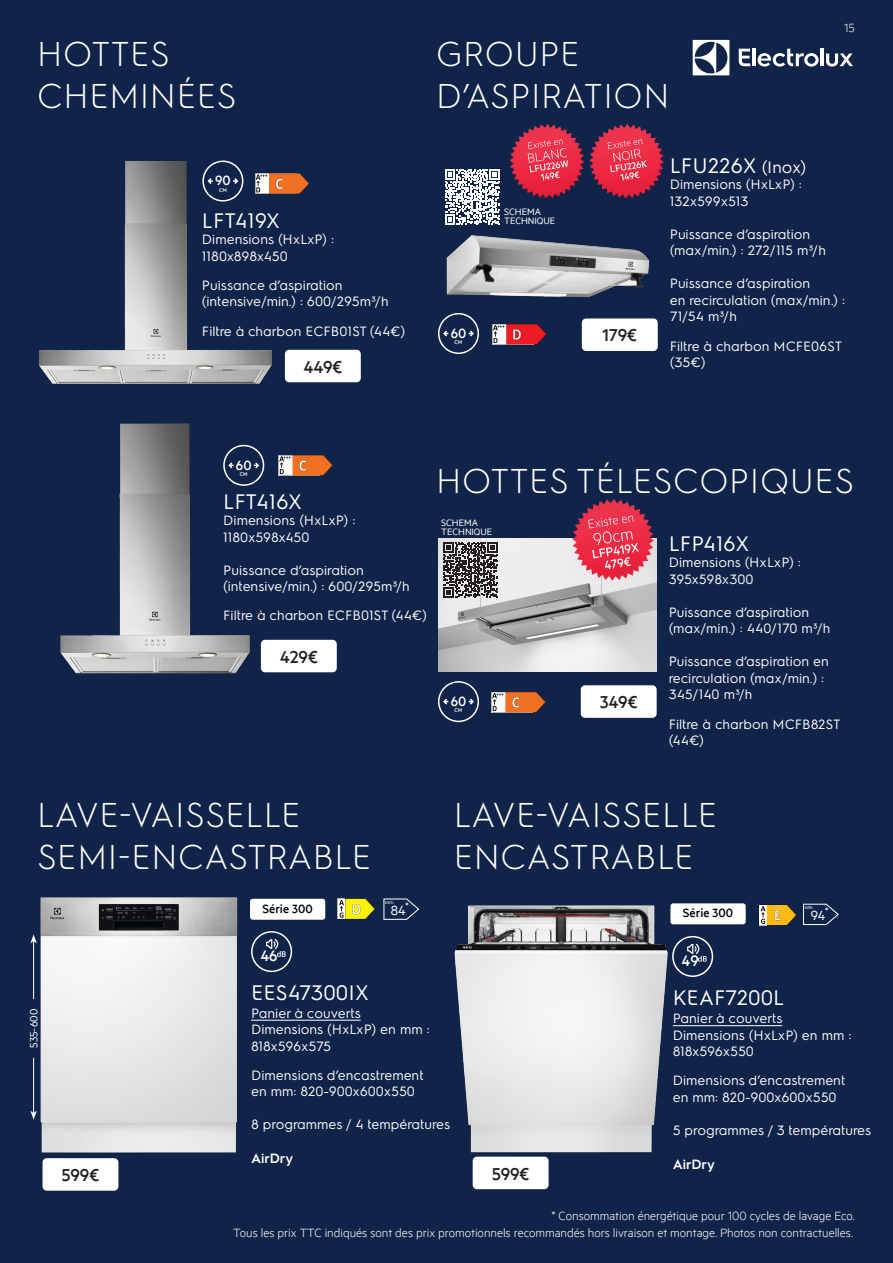
<style>
.page{position:relative;width:893px;height:1263px;background:#102449}
.page>*{position:absolute;margin:0;border:0;box-sizing:border-box;transform-origin:0 0}
.t1{font:300 34.5px/42px "Electrolux Sans";color:#fff}
.t2{font:21px "Electrolux Sans";color:#fff}
.t3{font:500 19.5px "Metric";color:#231f20}
.t4{font:500 17.1px "Metric";color:#fff}
.t5{font:500 15.3px "Metric";color:#fff}
.t6{font:15px "Metric";color:#fff}
.t7{font:13.5px/16.5px "Electrolux Sans";color:#fff}
.t8{font:300 13.5px "Metric";color:#fff}
.t9{font:500 13.5px "Metric";color:#000}
.t10{font:600 13.5px "Electrolux Sans";color:#fff}
.t11{font:12px "Metric";color:#fff}
.t12{font:10.5px/9px "Metric";color:#fff}
.t13{font:500 6.15px "Metric";color:#fff}
.t14{font:4.8px "Metric";color:#fff}
.s1{font-size:16.5px}
</style>
<div class="page">
<img style="left:439px;top:538px;width:218px;height:134px">
<div style="left:581px;top:685px;width:76px;height:33px;background:#fff;border-radius:4px"></div>
<div style="left:438px;top:681px;width:41px;height:41px;border:2px solid #fff;border-radius:50%"></div>
<svg style="left:443px;top:699px;width:5px;height:6px"></svg>
<svg style="left:469px;top:699px;width:5px;height:6px"></svg>
<svg style="left:443px;top:542px;width:55px;height:55px;background:#676465"></svg>
<svg style="left:492px;top:692px;width:54px;height:20px"></svg>
<img style="left:446px;top:235px;width:204px;height:63px">
<div style="left:582px;top:318px;width:76px;height:33px;background:#fff;border-radius:4px"></div>
<svg style="left:492px;top:324px;width:54px;height:20px"></svg>
<img style="left:60px;top:423px;width:201px;height:251px">
<div style="left:261px;top:640px;width:76px;height:32px;background:#fff;border-radius:4px"></div>
<div style="left:223px;top:445px;width:41px;height:41px;border:2px solid #fff;border-radius:50%"></div>
<svg style="left:228px;top:462px;width:6px;height:6px"></svg>
<svg style="left:254px;top:462px;width:5px;height:6px"></svg>
<svg style="left:279px;top:455px;width:54px;height:20px"></svg>
<div style="left:438px;top:313px;width:41px;height:41px;border:2px solid #fff;border-radius:50%"></div>
<svg style="left:443px;top:330px;width:5px;height:6px"></svg>
<svg style="left:469px;top:330px;width:5px;height:6px"></svg>
<svg style="left:445px;top:169px;width:55px;height:55px"></svg>
<img style="left:30px;top:897px;width:208px;height:255px">
<div style="left:43px;top:1158px;width:75px;height:33px;background:#fff;border-radius:4px"></div>
<hr style="left:251px;top:1020px;width:110px;height:1px;background:#fff">
<div style="left:251px;top:931px;width:41px;height:41px;border:2px solid #fff;border-radius:50%"></div>
<svg style="left:266px;top:939px;width:20px;height:18px"></svg>
<hr style="left:33px;top:1058px;width:1px;height:55px;background:#fff">
<svg style="left:30px;top:1111px;width:7px;height:9px"></svg>
<hr style="left:33px;top:941px;width:1px;height:58px;background:#fff">
<svg style="left:30px;top:934px;width:7px;height:9px"></svg>
<div style="left:250px;top:899px;width:75px;height:21px;background:#fff;border-radius:3px"></div>
<svg style="left:383px;top:898px;width:37px;height:22px"></svg>
<svg style="left:337px;top:898px;width:38px;height:21px"></svg>
<img style="left:454px;top:905px;width:214px;height:256px">
<div style="left:473px;top:1157px;width:76px;height:32px;background:#fff;border-radius:4px"></div>
<hr style="left:673px;top:1025px;width:109px;height:1px;background:#fff">
<svg style="left:759px;top:905px;width:37px;height:20px"></svg>
<div style="left:672px;top:936px;width:41px;height:41px;border:2px solid #fff;border-radius:50%"></div>
<svg style="left:687px;top:944px;width:20px;height:18px"></svg>
<div style="left:670px;top:903px;width:76px;height:21px;background:#fff;border-radius:3px"></div>
<svg style="left:803px;top:903px;width:36px;height:22px"></svg>
<svg style="left:693px;top:40px;width:36px;height:35px"></svg>
<svg style="left:739px;top:49px;width:11px;height:17px"></svg>
<hr style="left:752px;top:49px;width:4px;height:17px;background:#fff">
<svg style="left:758px;top:49px;width:61px;height:18px"></svg>
<hr style="left:820px;top:49px;width:4px;height:17px;background:#fff">
<svg style="left:826px;top:54px;width:27px;height:13px"></svg>
<img style="left:39px;top:160px;width:233px;height:224px">
<div style="left:285px;top:350px;width:76px;height:32px;background:#fff;border-radius:4px"></div>
<div style="left:202px;top:161px;width:41px;height:41px;border:2px solid #fff;border-radius:50%"></div>
<svg style="left:207px;top:178px;width:6px;height:6px"></svg>
<svg style="left:233px;top:178px;width:5px;height:6px"></svg>
<svg style="left:255px;top:173px;width:54px;height:21px"></svg>
<svg style="left:572px;top:499px;width:82px;height:82px;background:#cc5369"></svg>
<svg style="left:510px;top:124px;width:154px;height:74px"></svg>
<h1 class="t1" style="left:37px;top:31px;width:201px">HOTTES<br>CHEMINÉES</h1>
<p class="t5" style="left:215px;top:172px;width:17px">90</p>
<p class="t13" style="left:219px;top:186px;width:9px">CM</p>
<h2 class="t2" style="left:202px;top:206px;width:80px">LFT419X</h2>
<p class="t7" style="left:202px;top:230px;width:134px">Dimensions (HxLxP) :<br>1180x898x450</p>
<p class="t7" style="left:202px;top:276px;width:188px">Puissance d’aspiration (intensive/min.) : 600/295m³/h</p>
<p class="t7" style="left:202px;top:322px;width:205px">Filtre à charbon ECFB01ST (44€)</p>
<h3 class="t3" style="left:303px;top:355px;width:40px">449€</h3>
<h1 class="t1" style="left:436px;top:31px;width:235px">GROUPE<br>D’ASPIRATION</h1>
<p class="t8" style="left:844px;top:20px;width:12px">15</p>
<p class="t12" style="left:504px;top:206px;width:53px">SCHEMA<br>TECHNIQUE</p>
<p class="t5" style="left:451px;top:324px;width:17px">60</p>
<p class="t13" style="left:455px;top:339px;width:9px">CM</p>
<h3 class="t3" style="left:603px;top:324px;width:36px">179€</h3>
<h2 class="t2" style="left:670px;top:151px;width:138px">LFU226X <span class="s1">(Inox)</span></h2>
<p class="t7" style="left:670px;top:175px;width:134px">Dimensions (HxLxP) :<br>132x599x513</p>
<p class="t7" style="left:670px;top:225px;width:158px">Puissance d’aspiration (max/min.) : 272/115 m³/h</p>
<p class="t7" style="left:670px;top:274px;width:177px">Puissance d’aspiration<br>en recirculation (max/min.) :<br>71/54 m³/h</p>
<p class="t7" style="left:670px;top:337px;width:174px">Filtre à charbon MCFE06ST (35€)</p>
<p class="t5" style="left:236px;top:456px;width:17px">60</p>
<p class="t13" style="left:240px;top:471px;width:9px">CM</p>
<h2 class="t2" style="left:223px;top:486px;width:81px">LFT416X</h2>
<p class="t7" style="left:223px;top:511px;width:134px">Dimensions (HxLxP) :<br>1180x598x450</p>
<p class="t7" style="left:223px;top:561px;width:188px">Puissance d’aspiration (intensive/min.) : 600/295m³/h</p>
<p class="t7" style="left:223px;top:606px;width:205px">Filtre à charbon ECFB01ST (44€)</p>
<h3 class="t3" style="left:280px;top:645px;width:39px">429€</h3>
<h1 class="t1" style="left:436px;top:458px;width:420px">HOTTES TÉLESCOPIQUES</h1>
<p class="t12" style="left:441px;top:518px;width:53px">SCHEMA<br>TECHNIQUE</p>
<p class="t5" style="left:451px;top:692px;width:17px">60</p>
<p class="t13" style="left:455px;top:707px;width:9px">CM</p>
<h3 class="t3" style="left:600px;top:691px;width:39px">349€</h3>
<h2 class="t2" style="left:669px;top:529px;width:82px">LFP416X</h2>
<p class="t7" style="left:669px;top:553px;width:134px">Dimensions (HxLxP) :<br>395x598x300</p>
<p class="t7" style="left:669px;top:603px;width:163px">Puissance d’aspiration (max/min.) : 440/170 m³/h</p>
<p class="t7" style="left:669px;top:652px;width:162px">Puissance d’aspiration en recirculation (max/min.) :<br>345/140 m³/h</p>
<p class="t7" style="left:669px;top:715px;width:173px">Filtre à charbon MCFB82ST (44€)</p>
<h1 class="t1" style="left:37px;top:792px;width:336px">LAVE-VAISSELLE<br>SEMI-ENCASTRABLE</h1>
<h1 class="t1" style="left:454px;top:792px;width:265px">LAVE-VAISSELLE<br>ENCASTRABLE</h1>
<p class="t11" style="left:27px;top:1047px;width:40px;rotate:-90deg">535-600</p>
<h3 class="t3" style="left:62px;top:1163px;width:39px">599€</h3>
<p class="t14" style="left:385px;top:899px;width:10px">kWh</p>
<p class="t9" style="left:262px;top:901px;width:52px">Série 300</p>
<p class="t6" style="left:391px;top:901px;width:20px">84<sup>*</sup></p>
<p class="t14" style="left:805px;top:904px;width:10px">kWh</p>
<p class="t9" style="left:683px;top:905px;width:52px">Série 300</p>
<p class="t6" style="left:811px;top:906px;width:19px">94<sup>*</sup></p>
<p class="t4" style="left:260px;top:946px;width:19px">46</p>
<p class="t4" style="left:681px;top:951px;width:19px">49</p>
<h2 class="t2" style="left:251px;top:977px;width:120px">EES47300IX</h2>
<p class="t7" style="left:251px;top:1004px;width:180px">Panier à couverts<br>Dimensions (HxLxP) en mm :<br>818x596x575</p>
<p class="t7" style="left:251px;top:1066px;width:174px">Dimensions d’encastrement en mm: 820-900x600x550</p>
<p class="t7" style="left:251px;top:1115px;width:201px">8 programmes / 4 températures</p>
<p class="t10" style="left:251px;top:1149px;width:44px">AirDry</p>
<h3 class="t3" style="left:492px;top:1162px;width:39px">599€</h3>
<h2 class="t2" style="left:673px;top:983px;width:113px">KEAF7200L</h2>
<p class="t7" style="left:673px;top:1009px;width:180px">Panier à couverts<br>Dimensions (HxLxP) en mm :<br>818x596x550</p>
<p class="t7" style="left:673px;top:1071px;width:174px">Dimensions d’encastrement en mm: 820-900x600x550</p>
<p class="t7" style="left:673px;top:1121px;width:200px">5 programmes / 3 températures</p>
<p class="t10" style="left:673px;top:1155px;width:44px">AirDry</p>
<p class="t8" style="left:551px;top:1208px;width:305px">* Consommation énergétique pour 100 cycles de lavage Eco.</p>
<p class="t8" style="left:233px;top:1225px;width:621px">Tous les prix TTC indiqués sont des prix promotionnels recommandés hors livraison et montage. Photos non contractuelles.</p>
</div>
